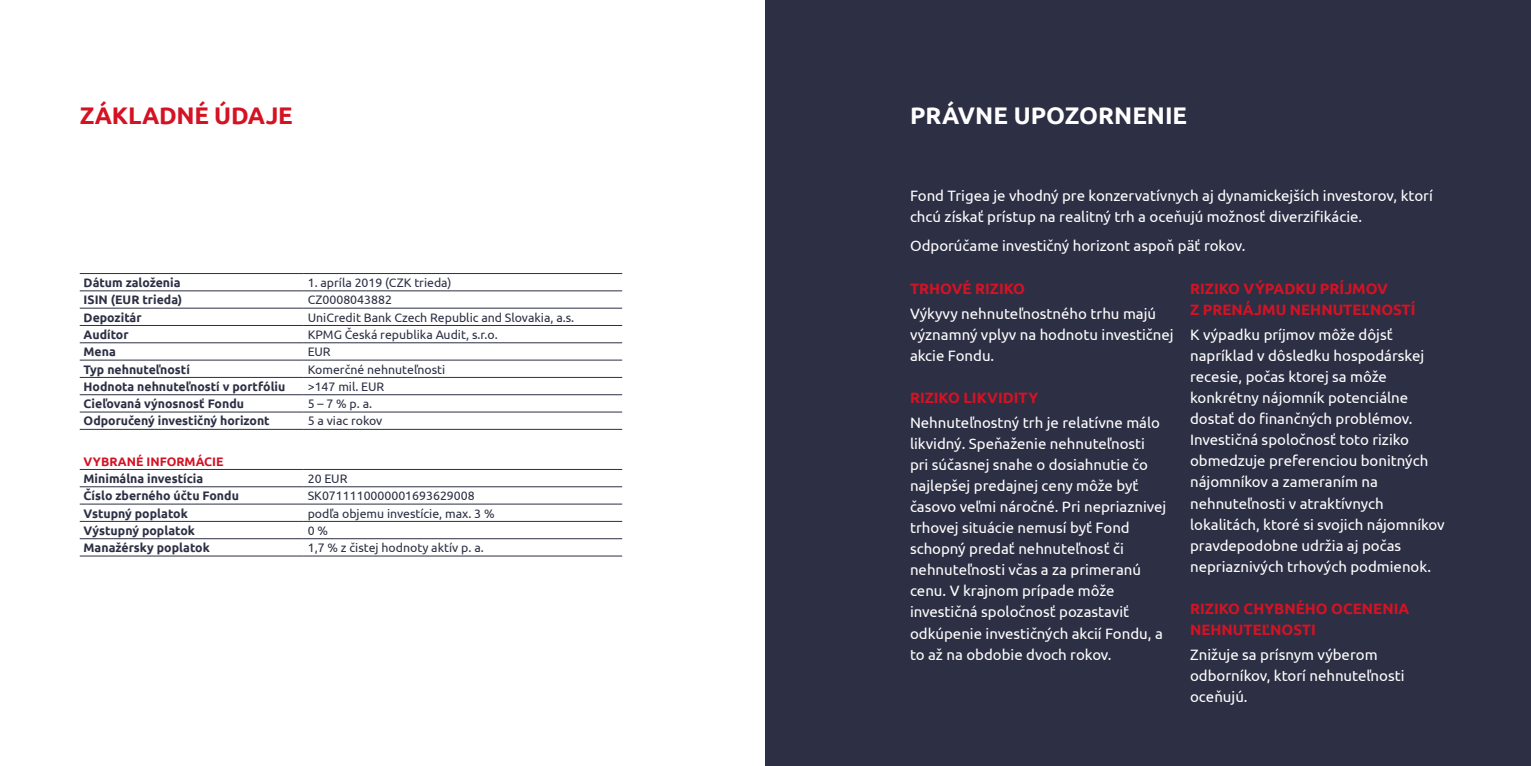
<style>
.page{position:relative;width:1531px;height:766px;background:#fff}
.page>*{position:absolute;margin:0;border:0;box-sizing:border-box;transform-origin:0 0}
.t1{font:700 24px "Ubuntu";color:#fff}
.t2{font:700 24px "Ubuntu";letter-spacing:-.01em;color:#d51224}
.t3{font:15px/21px "Ubuntu";color:#fff}
.t4{font:700 15px/21px "Ubuntu";color:#d51224}
.t5{font:12.3px "Ubuntu";color:#2d3044}
.t6{font:700 12.3px "Ubuntu";color:#2d3044}
.t7{font:700 12.3px "Ubuntu";color:#d51224}
</style>
<div class="page">
<div style="left:765px;top:0;width:766px;height:765px;background:#2d3044"></div>
<hr style="left:80px;top:273px;width:224px;height:1px;background:#2d3044">
<hr style="left:304px;top:273px;width:318px;height:1px;background:#2d3044">
<hr style="left:80px;top:290px;width:224px;height:1px;background:#2d3044">
<hr style="left:304px;top:290px;width:318px;height:1px;background:#2d3044">
<hr style="left:80px;top:308px;width:224px;height:1px;background:#2d3044">
<hr style="left:304px;top:308px;width:318px;height:1px;background:#2d3044">
<hr style="left:80px;top:325px;width:224px;height:1px;background:#2d3044">
<hr style="left:304px;top:325px;width:318px;height:1px;background:#2d3044">
<hr style="left:80px;top:342px;width:224px;height:1px;background:#2d3044">
<hr style="left:304px;top:342px;width:318px;height:1px;background:#2d3044">
<hr style="left:80px;top:359px;width:224px;height:1px;background:#2d3044">
<hr style="left:304px;top:359px;width:318px;height:1px;background:#2d3044">
<hr style="left:80px;top:377px;width:224px;height:1px;background:#2d3044">
<hr style="left:304px;top:377px;width:318px;height:1px;background:#2d3044">
<hr style="left:80px;top:394px;width:224px;height:1px;background:#2d3044">
<hr style="left:304px;top:394px;width:318px;height:1px;background:#2d3044">
<hr style="left:80px;top:411px;width:224px;height:1px;background:#2d3044">
<hr style="left:304px;top:411px;width:318px;height:1px;background:#2d3044">
<hr style="left:80px;top:429px;width:224px;height:1px;background:#2d3044">
<hr style="left:304px;top:429px;width:318px;height:1px;background:#2d3044">
<hr style="left:80px;top:469px;width:224px;height:1px;background:#2d3044">
<hr style="left:304px;top:469px;width:318px;height:1px;background:#2d3044">
<hr style="left:80px;top:486px;width:224px;height:1px;background:#2d3044">
<hr style="left:304px;top:486px;width:318px;height:1px;background:#2d3044">
<hr style="left:80px;top:503px;width:224px;height:1px;background:#2d3044">
<hr style="left:304px;top:503px;width:318px;height:1px;background:#2d3044">
<hr style="left:80px;top:521px;width:224px;height:1px;background:#2d3044">
<hr style="left:304px;top:521px;width:318px;height:1px;background:#2d3044">
<hr style="left:80px;top:538px;width:224px;height:1px;background:#2d3044">
<hr style="left:304px;top:538px;width:318px;height:1px;background:#2d3044">
<hr style="left:80px;top:555px;width:224px;height:1px;background:#2d3044">
<hr style="left:304px;top:555px;width:318px;height:1px;background:#2d3044">
<h1 class="t2" style="left:80px;top:101px;width:214px">ZÁKLADNÉ ÚDAJE</h1>
<h1 class="t1" style="left:910px;top:101px;width:279px">PRÁVNE UPOZORNENIE</h1>
<p class="t6" style="left:84px;top:275px;width:98px">Dátum založenia</p>
<p class="t5" style="left:308px;top:275px;width:145px">1. apríla 2019 (CZK trieda)</p>
<p class="t6" style="left:84px;top:292px;width:100px">ISIN (EUR trieda)</p>
<p class="t5" style="left:308px;top:292px;width:86px">CZ0008043882</p>
<p class="t6" style="left:84px;top:310px;width:59px">Depozitár</p>
<p class="t5" style="left:308px;top:310px;width:268px">UniCredit Bank Czech Republic and Slovakia, a.s.</p>
<p class="t6" style="left:84px;top:327px;width:46px">Audítor</p>
<p class="t5" style="left:308px;top:327px;width:192px">KPMG Česká republika Audit, s.r.o.</p>
<p class="t6" style="left:84px;top:344px;width:34px">Mena</p>
<p class="t5" style="left:308px;top:344px;width:24px">EUR</p>
<p class="t6" style="left:84px;top:361px;width:108px">Typ nehnuteľností</p>
<p class="t5" style="left:308px;top:361px;width:139px">Komerčné nehnuteľnosti</p>
<p class="t6" style="left:84px;top:379px;width:203px">Hodnota nehnuteľností v portfóliu</p>
<p class="t5" style="left:308px;top:379px;width:78px">&gt;147 mil. EUR</p>
<p class="t6" style="left:84px;top:396px;width:162px">Cieľovaná výnosnosť Fondu</p>
<p class="t5" style="left:308px;top:396px;width:66px">5 – 7 % p. a.</p>
<p class="t6" style="left:84px;top:413px;width:188px">Odporučený investičný horizont</p>
<p class="t5" style="left:308px;top:413px;width:76px">5 a viac rokov</p>
<p class="t7" style="left:84px;top:453px;width:141px">VYBRANÉ INFORMÁCIE</p>
<p class="t6" style="left:84px;top:471px;width:121px">Minimálna investícia</p>
<p class="t5" style="left:308px;top:471px;width:41px">20 EUR</p>
<p class="t6" style="left:84px;top:488px;width:157px">Číslo zberného účtu Fondu</p>
<p class="t5" style="left:308px;top:488px;width:168px">SK0711110000001693629008</p>
<p class="t6" style="left:84px;top:505px;width:106px">Vstupný poplatok</p>
<p class="t5" style="left:308px;top:505px;width:188px">podľa objemu investície, max. 3 %</p>
<p class="t6" style="left:84px;top:523px;width:113px">Výstupný poplatok</p>
<p class="t5" style="left:308px;top:523px;width:22px">0 %</p>
<p class="t6" style="left:84px;top:540px;width:128px">Manažérsky poplatok</p>
<p class="t5" style="left:308px;top:540px;width:178px">1,7 % z čistej hodnoty aktív p. a.</p>
<p class="t3" style="left:910px;top:184px;width:524px">Fond Trigea je vhodný pre konzervatívnych aj dynamickejších investorov, ktorí chcú získať prístup na realitný trh a oceňujú možnosť diverzifikácie.</p>
<p class="t3" style="left:910px;top:235px;width:337px">Odporúčame investičný horizont aspoň päť rokov.</p>
<p class="t4" style="left:910px;top:278px;width:117px">TRHOVÉ RIZIKO</p>
<p class="t3" style="left:910px;top:303px;width:265px">Výkyvy nehnuteľnostného trhu majú významný vplyv na hodnotu investičnej akcie Fondu.</p>
<p class="t4" style="left:910px;top:387px;width:130px">RIZIKO LIKVIDITY</p>
<p class="t3" style="left:910px;top:412px;width:258px">Nehnuteľnostný trh je relatívne málo likvidný. Speňaženie nehnuteľnosti pri súčasnej snahe o dosiahnutie čo najlepšej predajnej ceny môže byť časovo veľmi náročné. Pri nepriaznivej trhovej situácie nemusí byť Fond schopný predať nehnuteľnosť či nehnuteľnosti včas a za primeranú cenu. V krajnom prípade môže investičná spoločnosť pozastaviť odkúpenie investičných akcií Fondu, a to až na obdobie dvoch rokov.</p>
<p class="t4" style="left:1190px;top:278px;width:227px">RIZIKO VÝPADKU PRÍJMOV<br>Z PRENÁJMU NEHNUTEĽNOSTÍ</p>
<p class="t3" style="left:1190px;top:324px;width:256px">K výpadku príjmov môže dôjsť napríklad v dôsledku hospodárskej recesie, počas ktorej sa môže konkrétny nájomník potenciálne dostať do finančných problémov.<br>Investičná spoločnosť toto riziko obmedzuje preferenciou bonitných nájomníkov a zameraním na nehnuteľnosti v atraktívnych lokalitách, ktoré si svojich nájomníkov pravdepodobne udržia aj počas nepriaznivých trhových podmienok.</p>
<p class="t4" style="left:1190px;top:597px;width:221px">RIZIKO CHYBNÉHO OCENENIA<br>NEHNUTEĽNOSTI</p>
<p class="t3" style="left:1190px;top:643px;width:216px">Znižuje sa prísnym výberom odborníkov, ktorí nehnuteľnosti oceňujú.</p>
</div>
